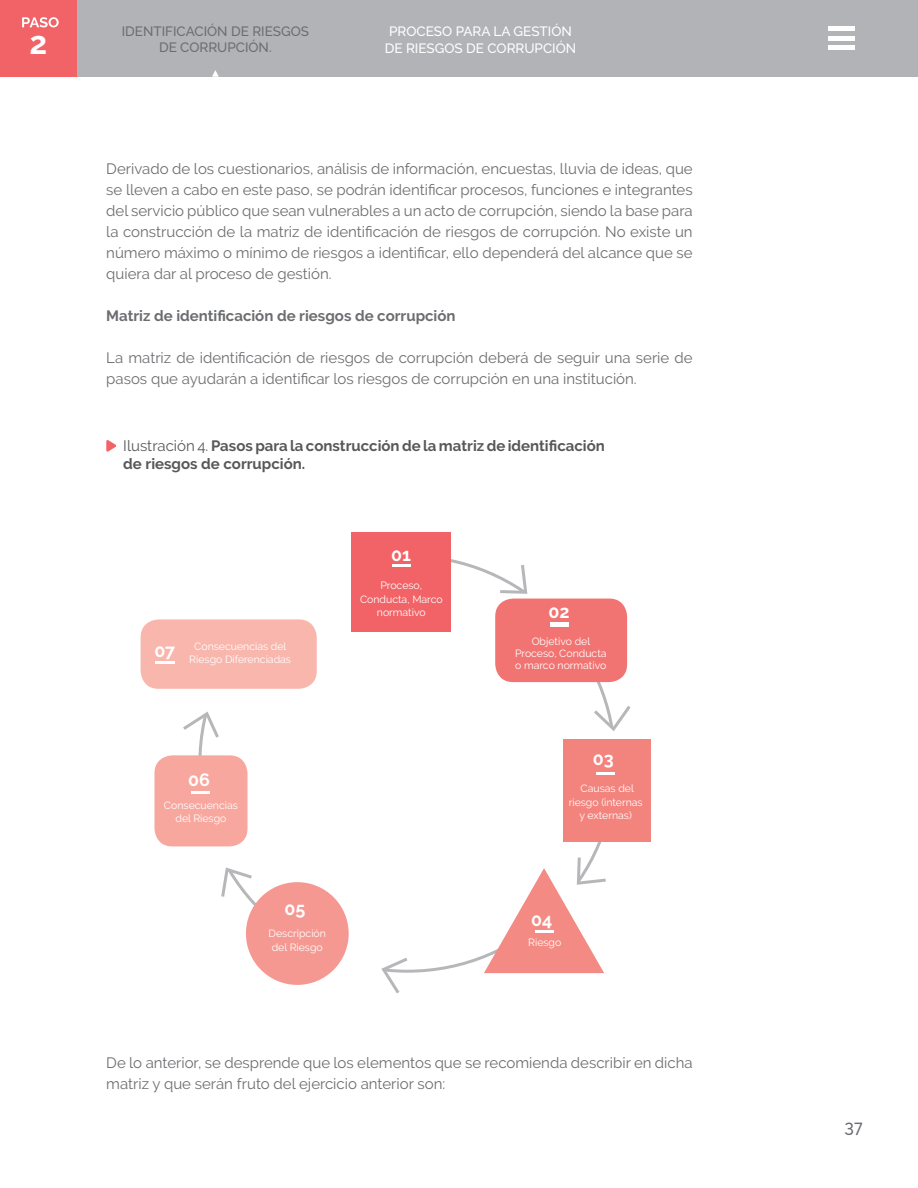
<style>
.page{position:relative;width:918px;height:1188px;background:#fff}
.page>*{position:absolute;margin:0;border:0;box-sizing:border-box;transform-origin:0 0}
.t1{font:700 31.5px "Raleway";color:#fff}
.t2{font:18px "Averta";color:#6c6d70}
.t3{font:700 17.85px "Raleway";color:#fff}
.t4{font:15px/21px "Raleway";color:#6c6d70}
.t5{font:700 15px/18px "Raleway";color:#57585a}
.t6{font:700 15px "Raleway";color:#6c6d70}
.t7{font:500 13.5px "Raleway";color:#fff}
.t8{font:500 13.5px/16.5px "Raleway";color:#6c6d70;text-align:center}
.t9{font:10.5px/13.5px "Raleway";color:#fff;text-align:center}
.s1{font-weight:400}
.s2{font-weight:700;font-size:17.85px}
</style>
<div class="page">
<svg style="left:520px;top:598px;width:37px;height:1px"></svg>
<div style="left:352px;top:533px;width:99px;height:99px;background:#f16367"></div>
<svg style="left:392px;top:564px;width:19px;height:3px"></svg>
<div style="left:141px;top:619px;width:176px;height:70px;background:#f9b6ad;border-radius:18px"></div>
<hr style="left:156px;top:661px;width:19px;height:3px;background:#fff">
<div style="left:563px;top:739px;width:88px;height:103px;background:#f3837d"></div>
<svg style="left:596px;top:772px;width:19px;height:3px"></svg>
<div style="left:154px;top:755px;width:94px;height:91px;background:#f7a79e;border-radius:18px"></div>
<svg style="left:191px;top:791px;width:19px;height:2px"></svg>
<div style="left:246px;top:882px;width:103px;height:103px;background:#f59891;border-radius:50%"></div>
<svg style="left:183px;top:711px;width:36px;height:30px"></svg>
<svg style="left:221px;top:867px;width:32px;height:33px"></svg>
<svg style="left:381px;top:958px;width:30px;height:35px"></svg>
<svg style="left:594px;top:702px;width:37px;height:29px"></svg>
<svg style="left:497px;top:565px;width:31px;height:29px"></svg>
<div style="left:495px;top:599px;width:132px;height:83px;background:#f27472;border-radius:18px"></div>
<svg style="left:550px;top:622px;width:19px;height:5px"></svg>
<svg style="left:106px;top:440px;width:10px;height:12px"></svg>
<svg style="left:484px;top:854px;width:122px;height:119px"></svg>
<div style="left:0;top:0;width:918px;height:77px;background:#b2b3b7"></div>
<div style="left:0;top:0;width:76px;height:77px;background:#f16367"></div>
<div style="left:828px;top:26px;width:26px;height:5px;background:#fff"></div>
<hr style="left:828px;top:46px;width:26px;height:4px;background:#fff">
<div style="left:828px;top:36px;width:26px;height:5px;background:#fff"></div>
<svg style="left:212px;top:70px;width:7px;height:7px"></svg>
<svg style="left:22px;top:17px;width:37px;height:10px"></svg>
<p class="t8" style="left:122px;top:23px;width:189px">IDENTIFICACIÓN DE RIESGOS<br>DE CORRUPCIÓN.</p>
<p class="t7" style="left:389px;top:24px;width:184px">PROCESO PARA LA GESTIÓN</p>
<h1 class="t1" style="left:29px;top:25px;width:19px">2</h1>
<p class="t7" style="left:385px;top:40px;width:193px">DE RIESGOS DE CORRUPCIÓN</p>
<p class="t4" style="left:106px;top:158px;width:588px;text-align:justify">Derivado de los cuestionarios, análisis de información, encuestas, lluvia de ideas, que se lleven a cabo en este paso, se podrán identificar procesos, funciones e integrantes del servicio público que sean vulnerables a un acto de corrupción, siendo la base para la construcción de la matriz de identificación de riesgos de corrupción. No existe un número máximo o mínimo de riesgos a identificar, ello dependerá del alcance que se quiera dar al proceso de gestión.</p>
<p class="t6" style="left:106px;top:307px;width:351px">Matriz de identificación de riesgos de corrupción</p>
<p class="t4" style="left:106px;top:347px;width:588px">La matriz de identificación de riesgos de corrupción deberá de seguir una serie de pasos que ayudarán a identificar los riesgos de corrupción en una institución.</p>
<p class="t5" style="left:123px;top:437px;width:483px"><span class="s1">Ilustración 4.</span> Pasos para la construcción de la matriz de identificación de riesgos de corrupción.</p>
<p class="t9" style="left:189px;top:639px;width:103px;text-align:left;text-indent:-35px"><span class="s2">07</span> Consecuencias del<br>Riesgo Diferenciadas</p>
<p class="t3" style="left:391px;top:545px;width:21px">01</p>
<p class="t9" style="left:360px;top:579px;width:84px">Proceso,<br>Conducta, Marco normativo</p>
<p class="t3" style="left:188px;top:770px;width:23px">06</p>
<p class="t9" style="left:164px;top:798px;width:76px">Consecuencias del Riesgo</p>
<p class="t3" style="left:285px;top:899px;width:22px">05</p>
<p class="t9" style="left:269px;top:927px;width:59px">Descripción del Riesgo</p>
<p class="t3" style="left:548px;top:602px;width:23px">02</p>
<p class="t9" style="left:515px;top:636px;width:93px;line-height:12px">Objetivo del<br>Proceso, Conducta o marco normativo</p>
<p class="t3" style="left:593px;top:748px;width:22px">03</p>
<p class="t9" style="left:569px;top:782px;width:76px">Causas del riesgo (internas y externas)</p>
<p class="t3" style="left:531px;top:909px;width:23px">04</p>
<p class="t9" style="left:528px;top:936px;width:35px">Riesgo</p>
<p class="t4" style="left:106px;top:1052px;width:588px">De lo anterior, se desprende que los elementos que se recomienda describir en dicha matriz y que serán fruto del ejercicio anterior son:</p>
<p class="t2" style="left:844px;top:1117px;width:20px">37</p>
</div>
